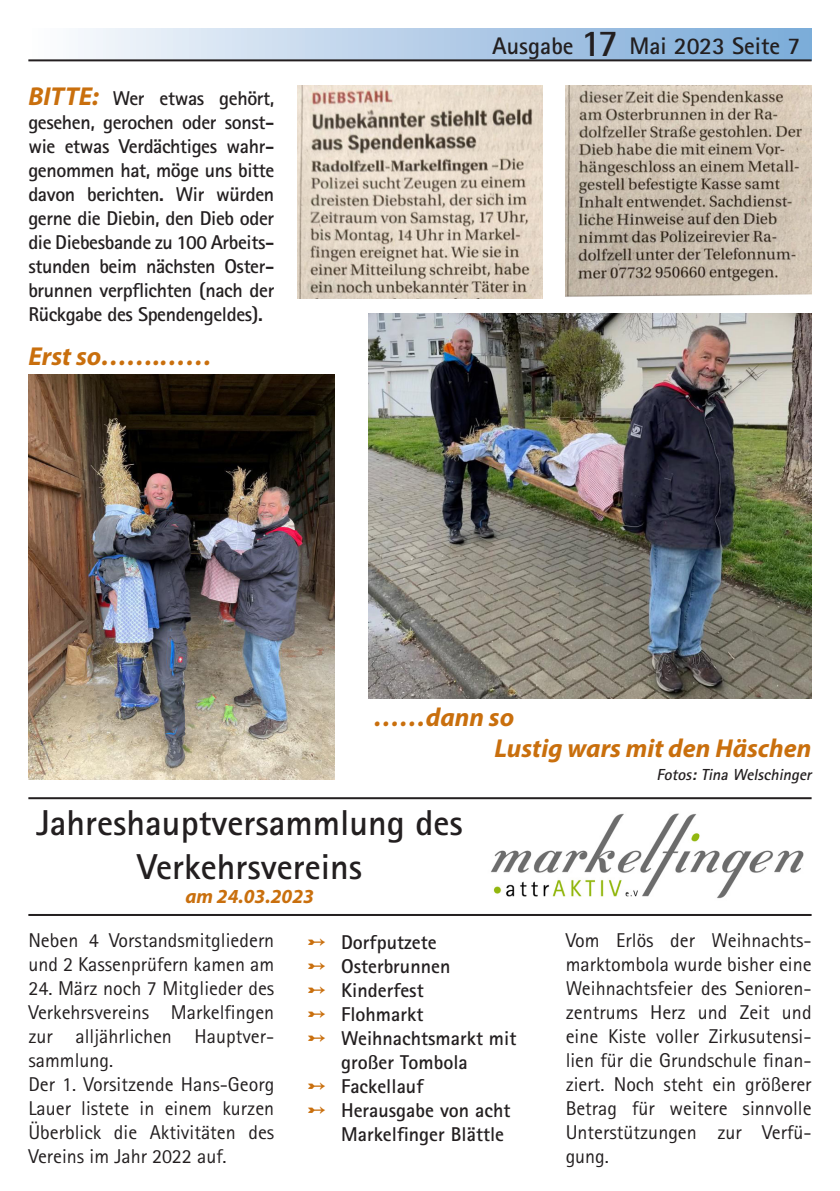
<style>
.page{position:relative;width:840px;height:1191px;background:#fff}
.page>*{position:absolute;margin:0;border:0;box-sizing:border-box;transform-origin:0 0}
.t1{font:700 36px/43.2px "Rotis Sans Serif Std";color:#231f20;text-align:center}
.t2{font:italic 700 26px "Myriad Pro";color:#c96f0d}
.t3{font:700 24px "Rotis Sans Serif Std";color:#231f20}
.t4{font:20px/24px "Rotis Sans Serif";color:#231f20;text-align:justify}
.Absatzformat_1{font:700 20px/24px "Rotis Sans Serif Std";color:#231f20}
.t5{font:italic 700 20px "Myriad Pro";color:#c96f0d}
.t6{font:italic 700 16px "Rotis Sans Serif Std";color:#231f20}
.s1{font-family:"Myriad Pro";font-style:italic;font-size:26px;color:#c96f0d}
.s2{font-size:38px}
.s3{color:#c96f0d}
</style>
<div class="page">
<div style="left:28px;top:28px;width:783px;height:32px;background:linear-gradient(to right,#fafafd,#78a8d7)"></div>
<hr style="left:28px;top:59px;width:783px;height:2px;background:#231f20">
<img style="left:297px;top:85px;width:245px;height:213px">
<img style="left:565px;top:85px;width:246px;height:212px">
<img style="left:28px;top:375px;width:306px;height:404px">
<img style="left:369px;top:314px;width:442px;height:384px">
<hr style="left:28px;top:797px;width:783px;height:2px;background:#231f20">
<img style="left:491px;top:813px;width:313px;height:86px">
<hr style="left:28px;top:914px;width:783px;height:2px;background:#231f20">
<p class="Absatzformat_1" style="left:28px;top:85px;width:247px;text-align:justify"><span class="s1">BITTE:</span> Wer etwas gehört, gesehen, gerochen oder sonst&shy;wie etwas Verdächtiges wahr&shy;genommen hat, möge uns bitte davon berichten. Wir würden gerne die Diebin, den Dieb oder die Diebesbande zu 100 Arbeits&shy;stunden beim nächsten Oster&shy;brunnen verpflichten (nach der Rückgabe des Spendengeldes).</p>
<p class="t2" style="left:28px;top:339px;width:185px">Erst so…….……</p>
<p class="t3" style="left:492px;top:30px;width:309px">Ausgabe <span class="s2">17</span> Mai 2023 Seite 7</p>
<p class="t2" style="left:373px;top:700px;width:142px">……dann so</p>
<p class="t2" style="left:494px;top:731px;width:318px">Lustig wars mit den Häschen</p>
<p class="t6" style="left:656px;top:764px;width:160px">Fotos: Tina Welschinger</p>
<p class="t1" style="left:36px;top:801px;width:427px">Jahreshauptversammlung des<br>Verkehrsvereins</p>
<p class="t5" style="left:185px;top:883px;width:130px">am 24.03.2023</p>
<p class="t4" style="left:28px;top:927px;width:247px">Neben 4 Vorstandsmitgliedern und 2 Kassenprüfern kamen am</p>
<p class="t4" style="left:28px;top:975px;width:247px">24. März noch 7 Mitglieder des Verkehrsvereins Markelfingen zur alljährlichen Hauptver&shy;sammlung.</p>
<p class="t4" style="left:28px;top:1071px;width:247px">Der 1. Vorsitzende Hans-Georg Lauer listete in einem kurzen Überblick die Aktivitäten des Vereins im Jahr 2022 auf.</p>
<p class="t4" style="left:565px;top:927px;width:247px">Vom Erlös der Weihnachts&shy;marktombola wurde bisher eine Weihnachtsfeier des Senioren&shy;zentrums Herz und Zeit und eine Kiste voller Zirkusutensi&shy;lien für die Grundschule finan&shy;ziert. Noch steht ein größerer Betrag für weitere sinnvolle Unterstützungen zur Verfü&shy;gung.</p>
<p class="Absatzformat_1" style="left:307px;top:929px;width:131px"><span class="s3">➸</span> Dorfputzete</p>
<p class="Absatzformat_1" style="left:307px;top:953px;width:145px"><span class="s3">➸</span> Osterbrunnen</p>
<p class="Absatzformat_1" style="left:307px;top:977px;width:118px"><span class="s3">➸</span> Kinderfest</p>
<p class="Absatzformat_1" style="left:307px;top:1001px;width:118px"><span class="s3">➸</span> Flohmarkt</p>
<p class="Absatzformat_1" style="left:341px;top:1025px;width:177px;text-indent:-34px"><span class="s3">➸</span> Weihnachtsmarkt mit großer Tombola</p>
<p class="Absatzformat_1" style="left:307px;top:1073px;width:118px"><span class="s3">➸</span> Fackellauf</p>
<p class="Absatzformat_1" style="left:341px;top:1097px;width:171px;text-indent:-34px"><span class="s3">➸</span> Herausgabe von acht<br>Markelfinger Blättle</p>
</div>
